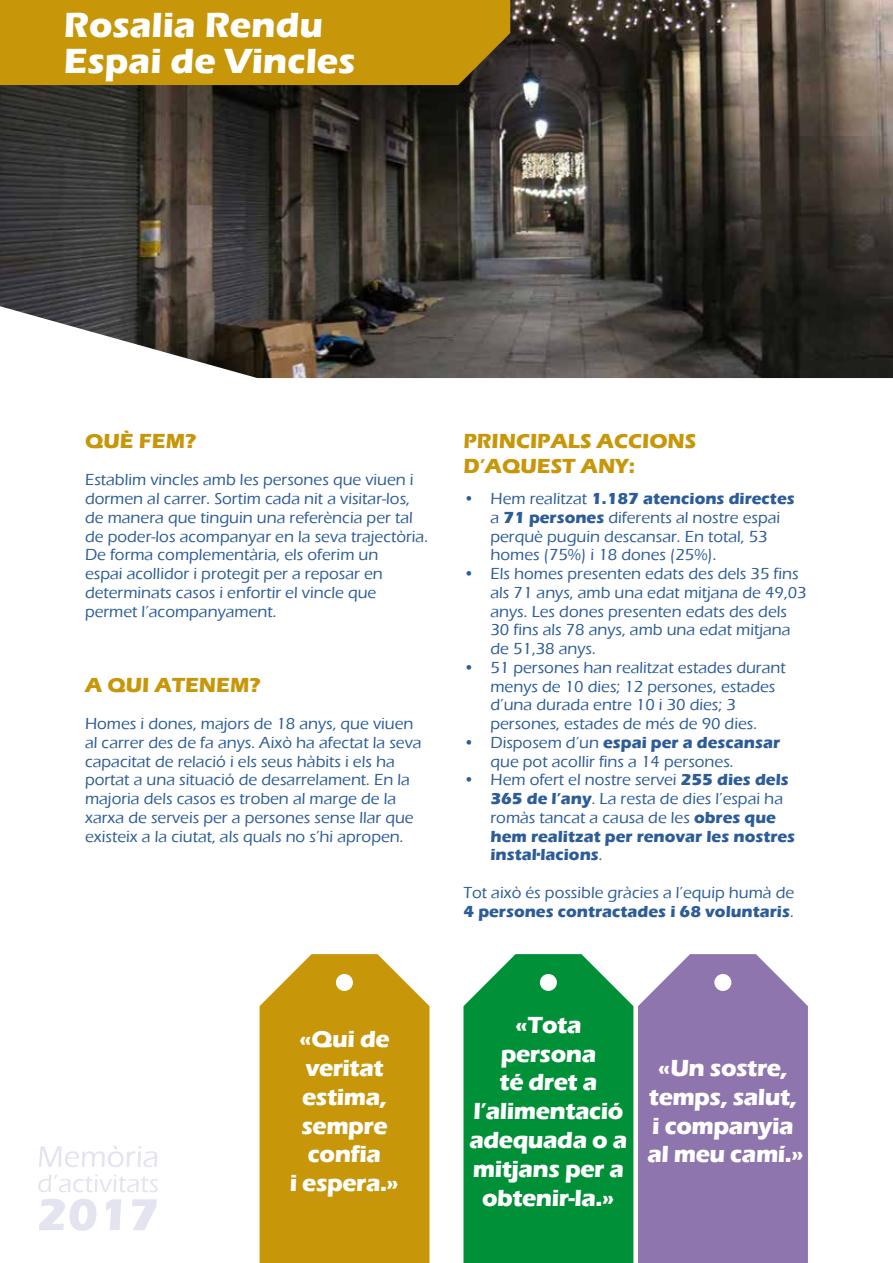
<style>
.page{position:relative;width:893px;height:1263px;background:#fff}
.page>*{position:absolute;margin:0;border:0;box-sizing:border-box;transform-origin:0 0}
.t1{font:700 36px/36px "Eras ITC";color:#fff}
.t2{font:700 24px/28.8px "Eras ITC";letter-spacing:-.02em;color:#fff;text-align:center}
.t3{font:700 21px "Eras ITC";color:#c79709}
.t4{font:500 16.5px/18.8px "Eras ITC";color:#2d5d98}
.t5{font:700 16.5px/18.8px "Eras ITC";color:#2d5d98}
.s1{font-weight:700}
.s2{font-weight:500}
</style>
<div class="page">
<img style="left:0;top:0;width:893px;height:378px">
<div style="left:0;top:0;width:510px;height:85px;background:#c79709"></div>
<div style="left:260px;top:954px;width:169px;height:309px;background:#c79709"></div>
<div style="left:336px;top:974px;width:17px;height:17px;background:#fff;border-radius:50%"></div>
<div style="left:638px;top:954px;width:170px;height:309px;background:#8f75ae"></div>
<div style="left:714px;top:974px;width:17px;height:17px;background:#fff;border-radius:50%"></div>
<div style="left:463px;top:954px;width:170px;height:309px;background:#009037"></div>
<div style="left:540px;top:974px;width:17px;height:17px;background:#fff;border-radius:50%"></div>
<svg style="left:39px;top:1199px;width:118px;height:32px"></svg>
<svg style="left:38px;top:1175px;width:120px;height:17px"></svg>
<svg style="left:39px;top:1146px;width:118px;height:21px"></svg>
<h1 class="t1" style="left:64px;top:7px;width:293px">Rosalia Rendu<br>Espai de Vincles</h1>
<p class="t3" style="left:85px;top:429px;width:112px">Què fem?</p>
<p class="t4" style="left:85px;top:471px;width:345px">Establim vincles amb les persones que viuen i dormen al carrer. Sortim cada nit a visitar-los, de manera que tinguin una referència per tal de poder-los acompanyar en la seva trajectòria.<br>De forma complementària, els oferim un<br>espai acollidor i protegit per a reposar en determinats casos i enfortir el vincle que permet l’acompanyament.</p>
<p class="t3" style="left:85px;top:672px;width:177px">A qui atenem?</p>
<p class="t4" style="left:85px;top:714px;width:338px">Homes i dones, majors de 18 anys, que viuen al carrer des de fa anys. Això ha afectat la seva capacitat de relació i els seus hàbits i els ha portat a una situació de desarrelament. En la majoria dels casos es troben al marge de la xarxa de serveis per a persones sense llar que existeix a la ciutat, als quals no s’hi apropen.</p>
<p class="t3" style="left:463px;top:429px;width:67px">Principa</p>
<p class="t3" style="left:568px;top:429px;width:44px">ls acci</p>
<p class="t3" style="left:649px;top:429px;width:47px">ons</p>
<p class="t3" style="left:463px;top:454px;width:173px">d’aquest any:</p>
<p class="t4" style="left:490px;top:489px;width:306px;text-indent:-27px">• Hem realitzat <span class="s1">1.187 atencions directes </span>a <span class="s1">71 persones</span> diferents al nostre espai perquè puguin descansar. En total, 53 homes (75%) i 18 dones (25%).</p>
<p class="t4" style="left:490px;top:564px;width:318px;text-indent:-27px">• Els homes presenten edats des dels 35 fins als 71 anys, amb una edat mitjana de 49,03 anys. Les dones presenten edats des dels 30 fins als 78 anys, amb una edat mitjana de 51,38 anys.</p>
<p class="t4" style="left:490px;top:658px;width:297px;text-indent:-27px">• 51 persones han realitzat estades durant menys de 10 dies; 12 persones, estades d’una durada entre 10 i 30 dies; 3 persones, estades de més de 90 dies.</p>
<p class="t4" style="left:490px;top:733px;width:291px;text-indent:-27px">• Disposem d’un <span class="s1">espai per a descansar </span>que pot acollir fins a 14 persones.</p>
<p class="t5" style="left:490px;top:770px;width:306px;text-indent:-27px"><span class="s2">• Hem ofert el nostre servei</span> 255 dies dels 365 de l’any<span class="s2">. La resta de dies l’espai ha romàs tancat a causa de les</span> obres que hem realitzat per renovar les nostres instal·lacions<span class="s2">.</span></p>
<p class="t4" style="left:463px;top:883px;width:332px">Tot això és possible gràcies a l’equip humà de<br><span class="s1">4 persones contractades i 68 voluntaris</span>.</p>
<h2 class="t2" style="left:290px;top:1025px;width:111px">«Qui de veritat estima, sempre confia<br>i espera.»</h2>
<h2 class="t2" style="left:470px;top:1010px;width:159px">«Tota persona<br>té dret a l’alimentació adequada o a mitjans per a obtenir-la.»</h2>
<h2 class="t2" style="left:647px;top:1053px;width:158px">«Un sostre, temps, salut, i companyia al meu camí.»</h2>
</div>
